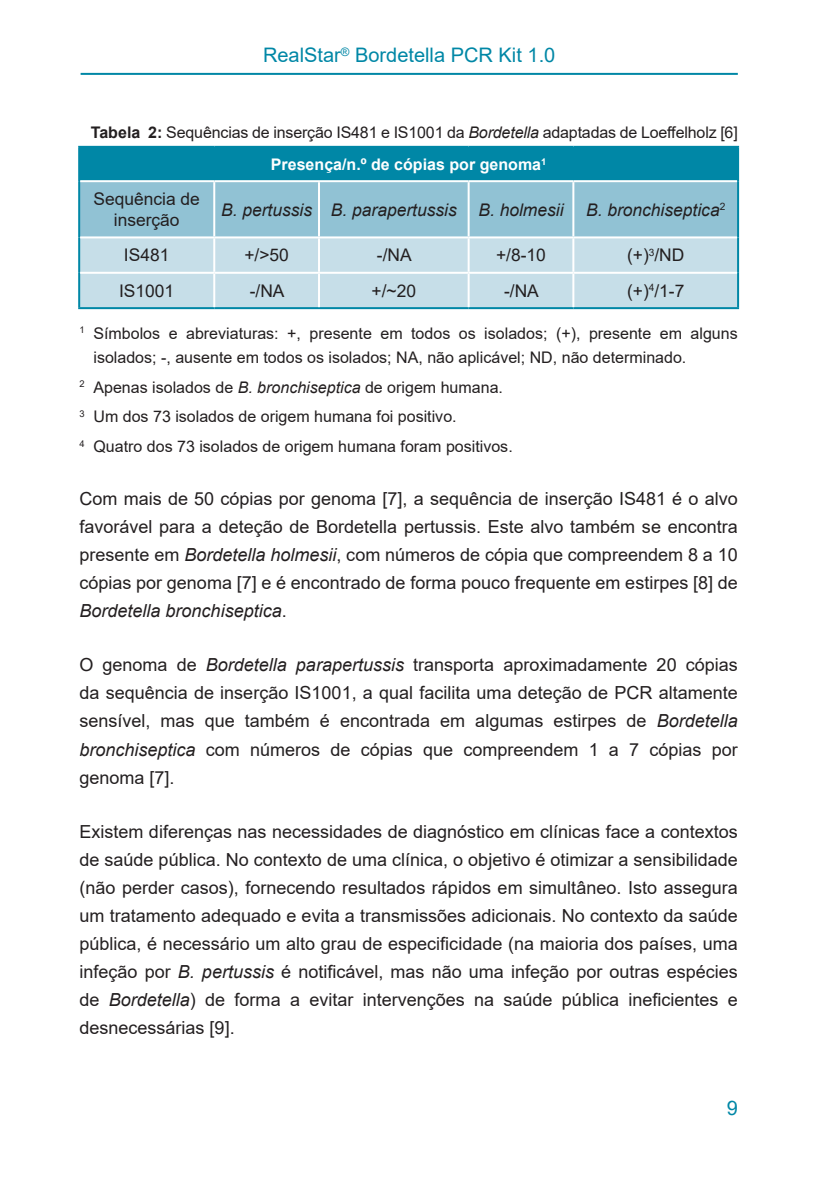
<style>
.page{position:relative;width:840px;height:1191px;background:#fff}
.page>*{position:absolute;margin:0;border:0;box-sizing:border-box;transform-origin:0 0}
.Seitenkopf{font:20px "Arial";color:#0087a6}
.Mengentext{font:18px/28px "Arial";color:#231f20;text-align:justify}
.Mengentext_zentriert{font:17.4px/20.8px "Arial";color:#231f20;text-align:center}
.Mengentext_zentriert-2{font:italic 17.4px "Arial";color:#231f20}
.Fussnote{font:16px/24px "Arial";color:#231f20}
.Titel{font:16px "Arial";letter-spacing:-.01em;color:#231f20}
.Kopfzeile{font:700 16px "Arial";color:#fff}
.s1{font-weight:700}
.s2{font-style:italic}
</style>
<div class="page">
<hr style="left:81px;top:73px;width:656px;height:2px;background:#0087a6">
<div style="left:79px;top:147px;width:658px;height:34px;background:#0087a6"></div>
<div style="left:80px;top:182px;width:656px;height:54px;background:#91c2d4"></div>
<div style="left:80px;top:238px;width:656px;height:69px;background:#c6dee8"></div>
<hr style="left:78px;top:181px;width:2px;height:56px;background:#0087a6">
<hr style="left:78px;top:237px;width:2px;height:36px;background:#0087a6">
<hr style="left:78px;top:273px;width:2px;height:34px;background:#0087a6">
<hr style="left:78px;top:307px;width:136px;height:2px;background:#0087a6">
<hr style="left:214px;top:307px;width:105px;height:2px;background:#0087a6">
<hr style="left:319px;top:307px;width:149px;height:2px;background:#0087a6">
<hr style="left:468px;top:307px;width:105px;height:2px;background:#0087a6">
<hr style="left:573px;top:307px;width:165px;height:2px;background:#0087a6">
<hr style="left:78px;top:146px;width:136px;height:2px;background:#0087a6">
<hr style="left:78px;top:148px;width:2px;height:33px;background:#0087a6">
<hr style="left:214px;top:146px;width:105px;height:2px;background:#0087a6">
<hr style="left:319px;top:146px;width:149px;height:2px;background:#0087a6">
<hr style="left:468px;top:146px;width:105px;height:2px;background:#0087a6">
<hr style="left:573px;top:146px;width:165px;height:2px;background:#0087a6">
<hr style="left:736px;top:148px;width:2px;height:33px;background:#0087a6">
<hr style="left:736px;top:181px;width:2px;height:56px;background:#0087a6">
<hr style="left:736px;top:237px;width:2px;height:36px;background:#0087a6">
<hr style="left:736px;top:273px;width:2px;height:34px;background:#0087a6">
<hr style="left:80px;top:180px;width:134px;height:2px;background:#fff">
<hr style="left:214px;top:180px;width:105px;height:2px;background:#fff">
<hr style="left:213px;top:182px;width:2px;height:54px;background:#fff">
<hr style="left:319px;top:180px;width:149px;height:2px;background:#fff">
<hr style="left:318px;top:182px;width:2px;height:54px;background:#fff">
<hr style="left:468px;top:180px;width:105px;height:2px;background:#fff">
<hr style="left:467px;top:182px;width:2px;height:54px;background:#fff">
<hr style="left:573px;top:180px;width:163px;height:2px;background:#fff">
<hr style="left:572px;top:182px;width:2px;height:54px;background:#fff">
<hr style="left:213px;top:238px;width:2px;height:34px;background:#fff">
<hr style="left:318px;top:238px;width:2px;height:34px;background:#fff">
<hr style="left:467px;top:238px;width:2px;height:34px;background:#fff">
<hr style="left:572px;top:238px;width:2px;height:34px;background:#fff">
<hr style="left:80px;top:272px;width:134px;height:2px;background:#fff">
<hr style="left:214px;top:272px;width:105px;height:2px;background:#fff">
<hr style="left:213px;top:274px;width:2px;height:33px;background:#fff">
<hr style="left:319px;top:272px;width:149px;height:2px;background:#fff">
<hr style="left:318px;top:274px;width:2px;height:33px;background:#fff">
<hr style="left:468px;top:272px;width:105px;height:2px;background:#fff">
<hr style="left:467px;top:274px;width:2px;height:33px;background:#fff">
<hr style="left:573px;top:272px;width:163px;height:2px;background:#fff">
<hr style="left:572px;top:274px;width:2px;height:33px;background:#fff">
<p class="Seitenkopf" style="left:263px;top:41px;width:294px">RealStar<sup>®</sup> Bordetella PCR Kit 1.0</p>
<p class="Titel" style="left:91px;top:121px;width:648px"><span class="s1">Tabela 2:</span> Sequências de inserção IS481 e IS1001 da <span class="s2">Bordetella</span> adaptadas de Loeffelholz [6]</p>
<p class="Kopfzeile" style="left:271px;top:153px;width:277px">Presença/n.º de cópias por genoma<sup>1</sup></p>
<p class="Mengentext_zentriert" style="left:93px;top:189px;width:108px">Sequência de inserção</p>
<p class="Mengentext_zentriert-2" style="left:221px;top:198px;width:92px">B. pertussis</p>
<p class="Mengentext_zentriert-2" style="left:331px;top:198px;width:127px">B. parapertussis</p>
<p class="Mengentext_zentriert-2" style="left:478px;top:198px;width:87px">B. holmesii</p>
<p class="Mengentext_zentriert-2" style="left:585px;top:198px;width:141px">B. bronchiseptica<sup>2</sup></p>
<p class="Mengentext_zentriert" style="left:124px;top:245px;width:47px">IS481</p>
<p class="Mengentext_zentriert" style="left:244px;top:245px;width:46px">+/&gt;50</p>
<p class="Mengentext_zentriert" style="left:376px;top:245px;width:36px">-/NA</p>
<p class="Mengentext_zentriert" style="left:496px;top:245px;width:51px">+/8-10</p>
<p class="Mengentext_zentriert" style="left:626px;top:245px;width:59px">(+)<sup>3</sup>/ND</p>
<p class="Mengentext_zentriert" style="left:119px;top:280px;width:57px">IS1001</p>
<p class="Mengentext_zentriert" style="left:249px;top:280px;width:36px">-/NA</p>
<p class="Mengentext_zentriert" style="left:371px;top:280px;width:46px">+/~20</p>
<p class="Mengentext_zentriert" style="left:504px;top:280px;width:36px">-/NA</p>
<p class="Mengentext_zentriert" style="left:626px;top:280px;width:59px">(+)<sup>4</sup>/1-7</p>
<p class="Fussnote" style="left:93px;top:321px;width:645px;text-indent:-14px"><sup>1</sup> Símbolos e abreviaturas: +, presente em todos os isolados; (+), presente em alguns isolados; -, ausente em todos os isolados; NA, não aplicável; ND, não determinado.</p>
<p class="Fussnote" style="left:79px;top:375px;width:425px"><sup>2</sup> Apenas isolados de <span class="s2">B. bronchiseptica</span> de origem humana.</p>
<p class="Fussnote" style="left:79px;top:404px;width:378px"><sup>3</sup> Um dos 73 isolados de origem humana foi positivo.</p>
<p class="Fussnote" style="left:79px;top:434px;width:434px"><sup>4</sup> Quatro dos 73 isolados de origem humana foram positivos.</p>
<p class="Mengentext" style="left:79px;top:485px;width:659px">Com mais de 50 cópias por genoma [7], a sequência de inserção IS481 é o alvo favorável para a deteção de Bordetella pertussis. Este alvo também se encontra presente em <span class="s2">Bordetella holmesii</span>, com números de cópia que compreendem 8 a 10 cópias por genoma [7] e é encontrado de forma pouco frequente em estirpes [8] de <span class="s2">Bordetella bronchiseptica</span>.</p>
<p class="Mengentext" style="left:79px;top:651px;width:659px">O genoma de <span class="s2">Bordetella parapertussis</span> transporta aproximadamente 20 cópias da sequência de inserção IS1001, a qual facilita uma deteção de PCR altamente sensível, mas que também é encontrada em algumas estirpes de <span class="s2">Bordetella bronchiseptica</span> com números de cópias que compreendem 1 a 7 cópias por genoma [7].</p>
<p class="Mengentext" style="left:79px;top:817px;width:659px">Existem diferenças nas necessidades de diagnóstico em clínicas face a contextos de saúde pública. No contexto de uma clínica, o objetivo é otimizar a sensibilidade (não perder casos), fornecendo resultados rápidos em simultâneo. Isto assegura um tratamento adequado e evita a transmissões adicionais. No contexto da saúde pública, é necessário um alto grau de especificidade (na maioria dos países, uma infeção por <span class="s2">B. pertussis</span> é notificável, mas não uma infeção por outras espécies de <span class="s2">Bordetella</span>) de forma a evitar intervenções na saúde pública ineficientes e desnecessárias [9].</p>
<p class="Seitenkopf" style="left:726px;top:1094px;width:13px">9</p>
</div>
